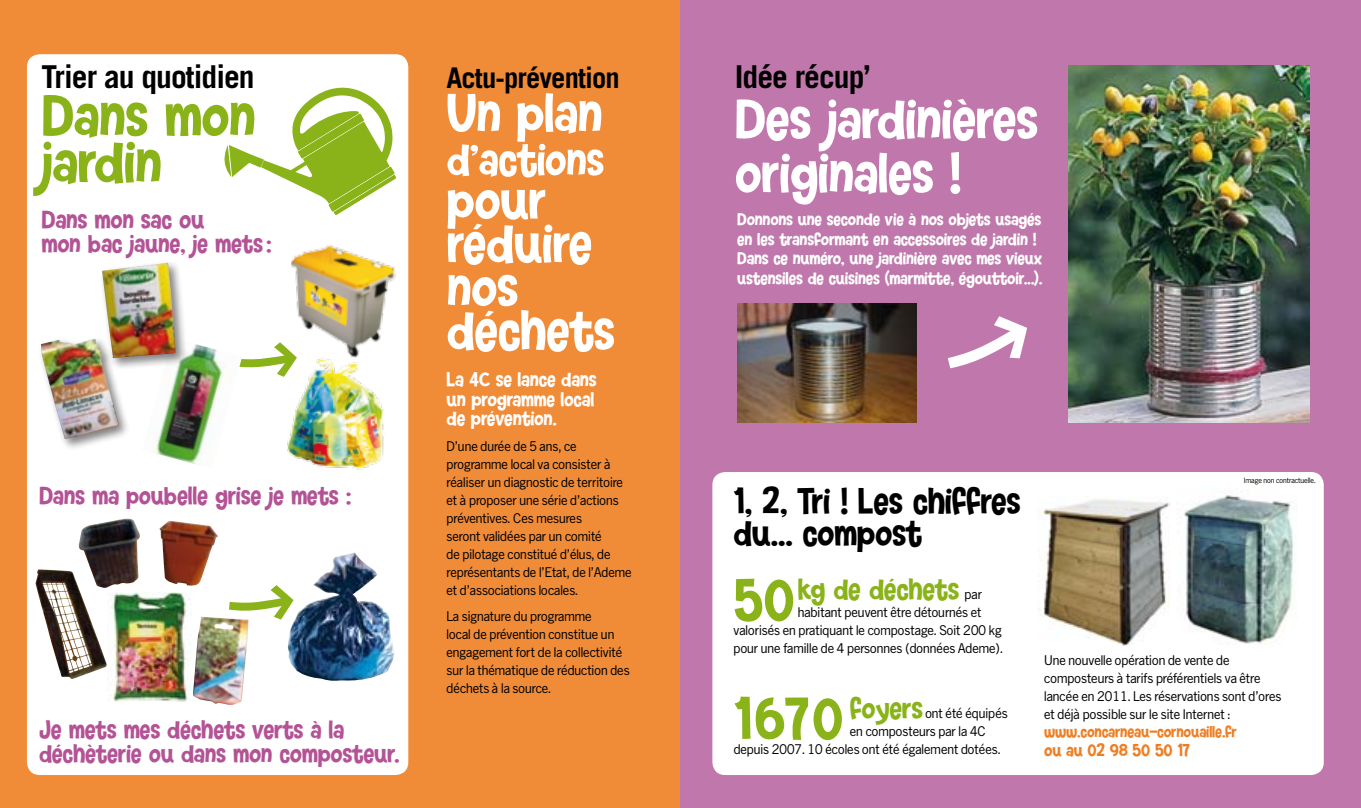
<style>
.page{position:relative;width:1361px;height:808px;background:#fff}
.page>*{position:absolute;margin:0;border:0;box-sizing:border-box;transform-origin:0 0}
.t1{font:66px/46.5px "Eyeful";letter-spacing:-.01em;color:#8ab319}
.t2{font:63px/54px "Eyeful";letter-spacing:-.01em;color:#fff}
.t3{font:61.5px/43.5px "Eyeful";letter-spacing:-.01em;color:#fff}
.t4{font:51px "Eyeful";letter-spacing:-.01em;color:#fff}
.t5{font:40.5px/31.5px "Eyeful";letter-spacing:-.01em;color:#000}
.t6{font:33px "Eyeful";letter-spacing:-.01em;color:#8ab319}
.t7{font:700 31.5px "Trade Gothic";letter-spacing:-.03em;color:#000}
.t8{font:28.5px/24px "Eyeful";letter-spacing:-.01em;color:#b35396}
.t9{font:700 28.5px "Trade Gothic";letter-spacing:-.03em;color:#000}
.t10{font:22.5px/19.5px "Eyeful";letter-spacing:-.01em;color:#fff;text-align:justify}
.t11{font:19.5px/19.5px "Eyeful";letter-spacing:-.01em;color:#fff}
.t12{font:19.5px "Eyeful";letter-spacing:-.01em;color:#ee7e22}
.t13{font:18px "Eyeful";letter-spacing:-.01em;color:#ee7e22}
.t14{font:13.5px/18px "Trade Express";color:#000}
.t15{font:7.5px "Trade Express";color:#000}
.s1{font-size:66.45px}
</style>
<div class="page">
<div style="left:0;top:0;width:680px;height:808px;background:#f08b38"></div>
<div style="left:680px;top:0;width:681px;height:808px;background:#c078ac"></div>
<div style="left:712px;top:472px;width:611px;height:303px;background:#fff;border-radius:13px"></div>
<div style="left:27px;top:54px;width:381px;height:721px;background:#fff;border-radius:13px"></div>
<img style="left:288px;top:553px;width:66px;height:118px">
<svg style="left:242px;top:342px;width:43px;height:26px"></svg>
<svg style="left:229px;top:585px;width:64px;height:35px"></svg>
<img style="left:1068px;top:66px;width:241px;height:356px">
<img style="left:737px;top:304px;width:179px;height:118px">
<svg style="left:948px;top:316px;width:79px;height:52px"></svg>
<img style="left:1037px;top:499px;width:133px;height:146px">
<img style="left:1184px;top:495px;width:110px;height:149px">
<img style="left:277px;top:347px;width:107px;height:123px">
<img style="left:286px;top:245px;width:110px;height:116px">
<img style="left:147px;top:344px;width:95px;height:120px">
<div style="left:98px;top:258px;width:89px;height:111px;background:#000;opacity:.5"></div>
<img style="left:102px;top:263px;width:74px;height:95px">
<div style="left:37px;top:335px;width:93px;height:115px;background:#000;opacity:.5"></div>
<img style="left:41px;top:339px;width:78px;height:100px">
<img style="left:78px;top:519px;width:62px;height:69px">
<img style="left:159px;top:521px;width:59px;height:65px">
<img style="left:36px;top:569px;width:71px;height:110px">
<img style="left:107px;top:593px;width:84px;height:109px">
<img style="left:193px;top:617px;width:55px;height:88px">
<svg style="left:224px;top:87px;width:172px;height:128px"></svg>
<h3 class="t7" style="left:41px;top:58px;width:215px">Trier au quotidien</h3>
<h1 class="t1" style="left:41px;top:93px;width:216px">Dans mon jardin</h1>
<h3 class="t8" style="left:41px;top:208px;width:231px">Dans mon sac ou<br>mon bac jaune, je mets:</h3>
<h3 class="t8" style="left:39px;top:484px;width:314px">Dans ma poubelle grise je mets :</h3>
<h3 class="t8" style="left:39px;top:718px;width:362px">Je mets mes déchets verts à la déchèterie ou dans mon composteur.</h3>
<h3 class="t9" style="left:446px;top:60px;width:175px">Actu-prévention</h3>
<h3 class="t3" style="left:446px;top:92px;width:158px">Un plan</h3>
<h3 class="t4" style="left:446px;top:134px;width:159px">d’actions</h3>
<h3 class="t3" style="left:446px;top:179px;width:170px">pour réduire nos déchets</h3>
<h3 class="t10" style="left:446px;top:370px;width:152px">La 4C se lance dans un programme local de prévention.</h3>
<p class="t14" style="left:446px;top:437px;width:186px">D’une durée de 5 ans, ce programme local va consister à réaliser un diagnostic de territoire et à proposer une série d’actions préventives. Ces mesures<br>seront validées par un comité<br>de pilotage constitué d’élus, de représentants de l’Etat, de l’Ademe et d’associations locales.</p>
<p class="t14" style="left:446px;top:607px;width:184px">La signature du programme<br>local de prévention constitue un engagement fort de la collectivité sur la thématique de réduction des déchets à la source.</p>
<h3 class="t7" style="left:735px;top:58px;width:137px">Idée récup’</h3>
<h2 class="t2" style="left:735px;top:93px;width:305px">Des jardinières originales !</h2>
<h3 class="t11" style="left:737px;top:210px;width:307px">Donnons une seconde vie à nos objets usagés en les transformant en accessoires de jardin !<br>Dans ce numéro, une jardinière avec mes vieux ustensiles de cuisines (marmitte, égouttoir...).</h3>
<p class="t15" style="left:1243px;top:475px;width:73px">Image non contractuelle.</p>
<h3 class="t5" style="left:733px;top:486px;width:288px">1, 2, Tri ! Les chiffres du... compost</h3>
<h3 class="t6" style="left:733px;top:573px;width:227px"><span class="s1">50</span>kg de déchets</h3>
<p class="t14" style="left:964px;top:585px;width:19px">par</p>
<p class="t14" style="left:798px;top:603px;width:185px">habitant peuvent être détournés et</p>
<p class="t14" style="left:733px;top:621px;width:269px">valorisés en pratiquant le compostage. Soit 200 kg</p>
<p class="t14" style="left:733px;top:639px;width:271px">pour une famille de 4 personnes (données Ademe).</p>
<h3 class="t6" style="left:733px;top:691px;width:191px"><span class="s1">1670</span> foyers</h3>
<p class="t14" style="left:925px;top:703px;width:84px">ont été équipés</p>
<p class="t14" style="left:850px;top:721px;width:137px">en composteurs par la 4C</p>
<p class="t14" style="left:733px;top:739px;width:268px">depuis 2007. 10 écoles ont été également dotées.</p>
<p class="t14" style="left:1044px;top:651px;width:239px">Une nouvelle opération de vente de composteurs à tarifs préférentiels va être lancée en 2011. Les réservations sont d’ores et déjà possible sur le site Internet :</p>
<h3 class="t13" style="left:1044px;top:723px;width:194px">www.concarneau-cornouaille.fr</h3>
<h3 class="t12" style="left:1044px;top:740px;width:147px">ou au 02 98 50 50 17</h3>
</div>
